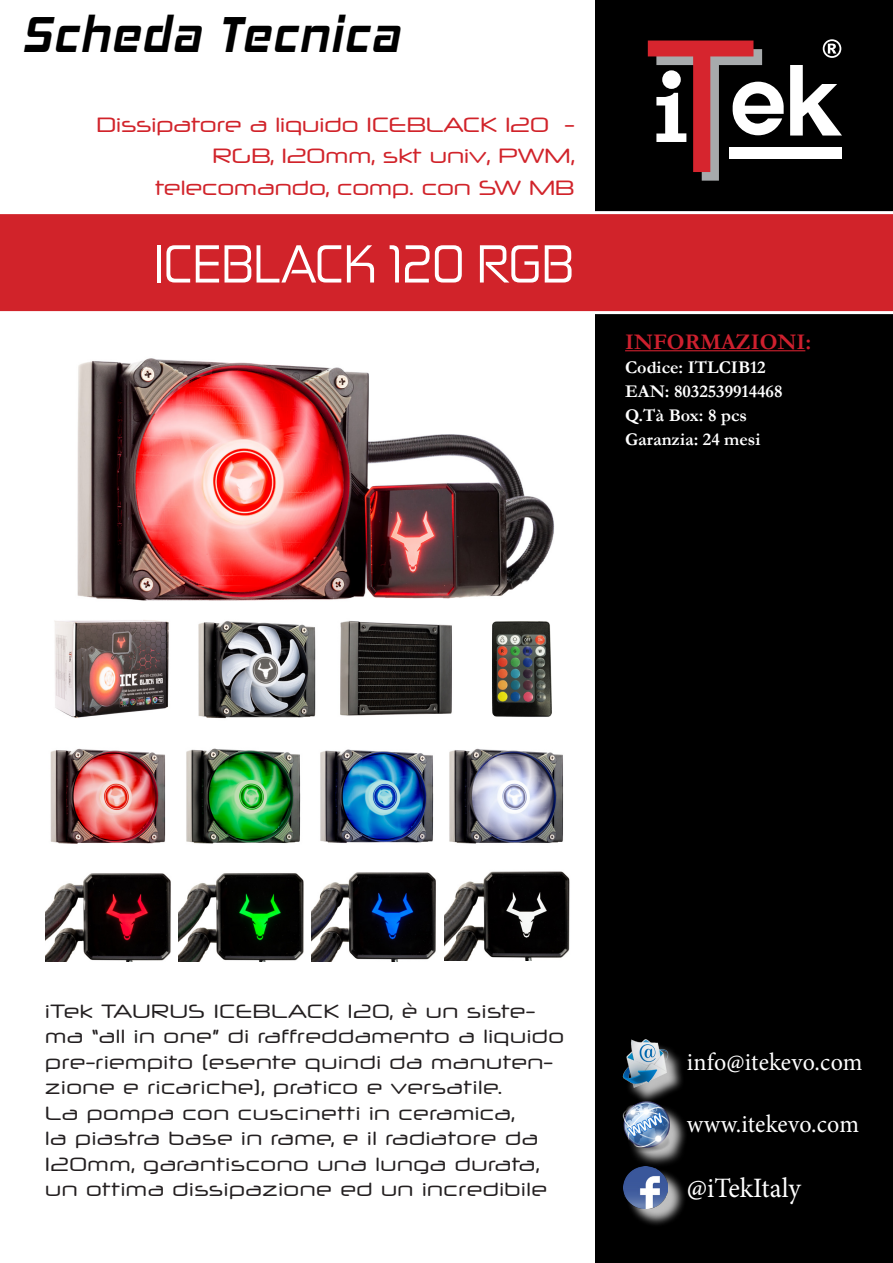
<style>
.page{position:relative;width:893px;height:1263px;background:#fff}
.page>*{position:absolute;margin:0;border:0;box-sizing:border-box;transform-origin:0 0}
.t1{font:51px "Zekton Rg";color:#fff}
.t2{font:italic 700 50.85px "Hemi Head Rg";letter-spacing:.05em;color:#000;scale:.88 1}
.t3{font:28.05px "Minion Pro";color:#fff;scale:.96 1}
.t4{font:24.9px "Minion Pro";letter-spacing:.005em;color:#fff;scale:.96 1}
.t5{font:700 22.5px "Garamond";color:#cd202e}
.t6{font:21px/31.5px "Neuropol X Rg";color:#d1232a;text-align:right}
.t7{font:19.5px/25.5px "Neuropol X Rg";letter-spacing:.03em;color:#231f20}
.t8{font:700 18px/24px "Garamond";color:#fff}
</style>
<div class="page">
<img style="left:50px;top:748px;width:116px;height:96px">
<div style="left:595px;top:0;width:298px;height:1263px;background:#000"></div>
<div style="left:0;top:211px;width:893px;height:103px;background:#d1232a"></div>
<div style="left:730px;top:148px;width:112px;height:11px;background:#fff"></div>
<svg style="left:790px;top:65px;width:52px;height:71px"></svg>
<svg style="left:823px;top:39px;width:18px;height:19px"></svg>
<svg style="left:648px;top:41px;width:136px;height:140px"></svg>
<hr style="left:625px;top:350px;width:180px;height:1px;background:#cd202e">
<div style="left:626px;top:1169px;width:60px;height:58px;background:#fff;opacity:.75"></div>
<img style="left:624px;top:1169px;width:44px;height:39px">
<div style="left:626px;top:1104px;width:61px;height:65px;background:#fff;opacity:.75"></div>
<img style="left:622px;top:1105px;width:51px;height:47px">
<div style="left:626px;top:1043px;width:60px;height:62px;background:#fff;opacity:.75"></div>
<img style="left:622px;top:1039px;width:51px;height:48px">
<img style="left:77px;top:358px;width:478px;height:243px">
<img style="left:198px;top:621px;width:118px;height:98px">
<img style="left:340px;top:621px;width:112px;height:95px">
<img style="left:54px;top:620px;width:115px;height:98px">
<img style="left:45px;top:873px;width:126px;height:88px">
<img style="left:186px;top:748px;width:115px;height:96px">
<img style="left:178px;top:873px;width:126px;height:88px">
<img style="left:320px;top:749px;width:114px;height:94px">
<img style="left:311px;top:872px;width:125px;height:89px">
<img style="left:449px;top:748px;width:114px;height:96px">
<img style="left:445px;top:871px;width:125px;height:90px">
<img style="left:492px;top:621px;width:60px;height:96px">
<p class="t2" style="left:22px;top:4px;width:430px">Scheda Tecnica</p>
<p class="t6" style="left:96px;top:108px;width:480px">Dissipatore a liquido ICEBLACK 120 -<br>RGB, 120mm, skt univ, PWM, telecomando, comp. con SW MB</p>
<p class="t1" style="left:153px;top:232px;width:422px">ICEBLACK 120 RGB</p>
<p class="t5" style="left:625px;top:327px;width:188px">INFORMAZIONI:</p>
<p class="t8" style="left:625px;top:355px;width:159px">Codice: ITLCIB12<br>EAN: 8032539914468<br>Q.Tà Box: 8 pcs<br>Garanzia: 24 mesi</p>
<p class="t7" style="left:45px;top:998px;width:520px">iTek TAURUS ICEBLACK 120, è un siste&shy;ma “all in one” di raffreddamento a liquido pre-riempito (esente quindi da manuten&shy;zione e ricariche), pratico e versatile.</p>
<p class="t7" style="left:45px;top:1100px;width:503px">La pompa con cuscinetti in ceramica,<br>la piastra base in rame, e il radiatore da 120mm, garantiscono una lunga durata, un ottima dissipazione ed un incredibile</p>
<p class="t4" style="left:687px;top:1045px;width:184px">info@itekevo.com</p>
<p class="t4" style="left:687px;top:1107px;width:181px">www.itekevo.com</p>
<p class="t3" style="left:687px;top:1170px;width:120px">@iTekItaly</p>
</div>
